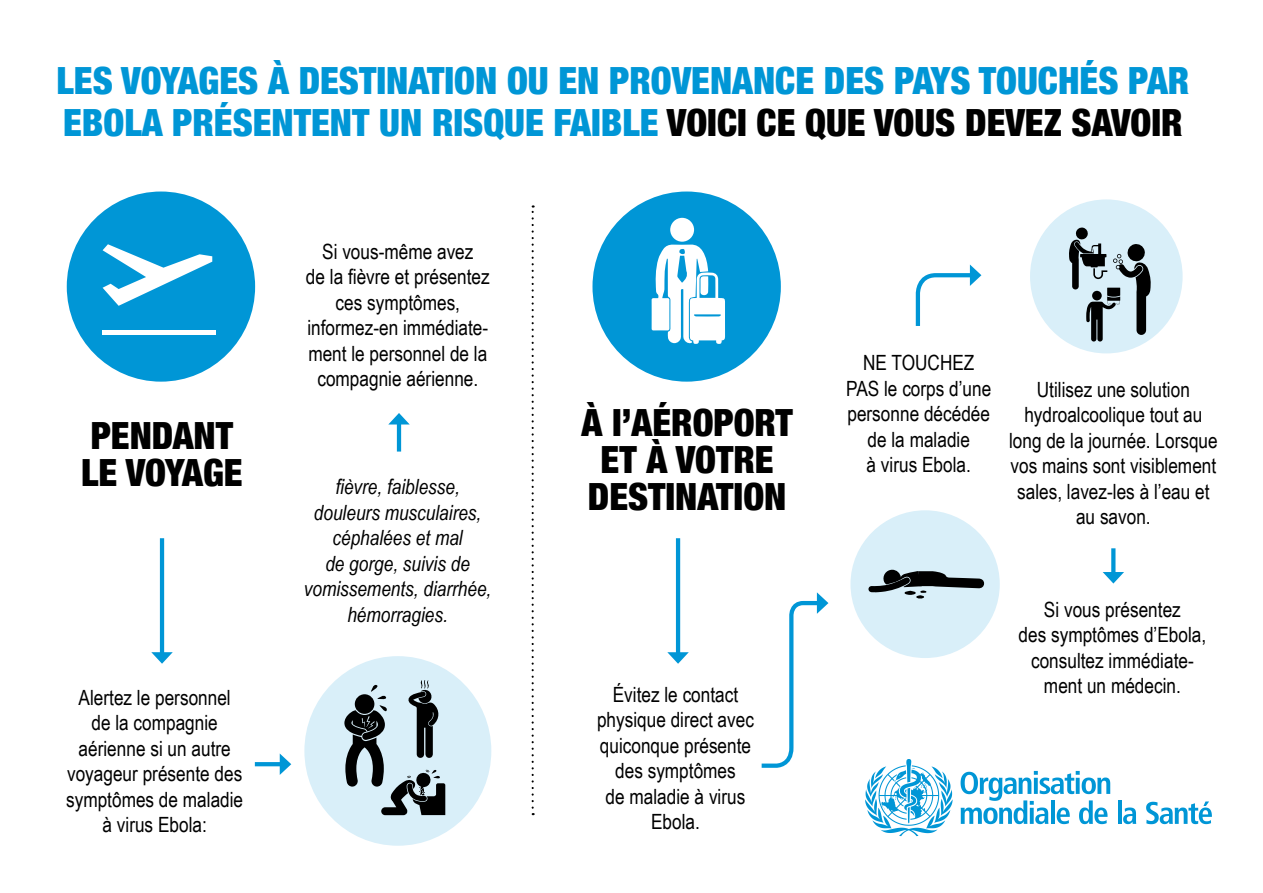
<style>
.page{position:relative;width:1263px;height:893px;background:#fff}
.page>*{position:absolute;margin:0;border:0;box-sizing:border-box;transform-origin:0 0}
.t1{font:900 condensed 37.5px/42px "Helvetica Neue";color:#0096d6}
.t2{font:900 condensed 37.5px/37px "Helvetica Neue";color:#000;text-align:center}
.t3{font:21px/25.5px "Arial Narrow";color:#000;text-align:center}
.t4{font:italic 21px/25.5px "Arial Narrow";color:#000;text-align:center}
.s1{color:#000}
</style>
<div class="page">
<svg style="left:255px;top:762px;width:25px;height:4px"></svg>
<svg style="left:280px;top:754px;width:11px;height:21px"></svg>
<svg style="left:915px;top:264px;width:66px;height:62px"></svg>
<svg style="left:1111px;top:548px;width:4px;height:24px"></svg>
<svg style="left:1103px;top:572px;width:21px;height:11px"></svg>
<hr style="left:160px;top:538px;width:4px;height:118px;background:#0096d6">
<svg style="left:151px;top:652px;width:22px;height:12px"></svg>
<div style="left:304px;top:656px;width:187px;height:190px;background:#d9eff9;border-radius:50%"></div>
<div style="left:1030px;top:199px;width:152px;height:154px;background:#d9eff9;border-radius:50%"></div>
<svg style="left:1069px;top:227px;width:82px;height:115px"></svg>
<div style="left:1092px;top:291px;width:10px;height:9px;background:#000;border-radius:50%"></div>
<hr style="left:397px;top:421px;width:4px;height:31px;background:#0096d6">
<svg style="left:389px;top:413px;width:20px;height:11px"></svg>
<svg style="left:532px;top:205px;width:2px;height:610px"></svg>
<div style="left:850px;top:510px;width:150px;height:148px;background:#d9eff9;border-radius:50%"></div>
<svg style="left:868px;top:570px;width:116px;height:29px"></svg>
<hr style="left:676px;top:538px;width:4px;height:118px;background:#0096d6">
<svg style="left:667px;top:652px;width:22px;height:12px"></svg>
<svg style="left:761px;top:592px;width:67px;height:176px"></svg>
<svg style="left:344px;top:680px;width:101px;height:135px"></svg>
<div style="left:592px;top:192px;width:189px;height:190px;background:#0096d6;border-radius:50%"></div>
<div style="left:670px;top:218px;width:24px;height:24px;background:#fff;border-radius:50%"></div>
<svg style="left:652px;top:244px;width:73px;height:100px"></svg>
<div style="left:67px;top:192px;width:188px;height:190px;background:#0096d6;border-radius:50%"></div>
<svg style="left:103px;top:244px;width:109px;height:62px"></svg>
<div style="left:103px;top:330px;width:113px;height:5px;background:#fff"></div>
<svg style="left:960px;top:771px;width:150px;height:53px"></svg>
<hr style="left:1118px;top:800px;width:3px;height:24px;background:#0096d6">
<svg style="left:1123px;top:807px;width:13px;height:17px"></svg>
<svg style="left:1146px;top:801px;width:66px;height:23px"></svg>
<svg style="left:865px;top:759px;width:87px;height:77px"></svg>
<h1 class="t1" style="left:57px;top:58px;width:1134px">LES VOYAGES À DESTINATION OU EN PROVENANCE DES PAYS TOUCHÉS PAR<br>EBOLA PRÉSENTENT UN RISQUE FAIBLE <span class="s1">VOICI CE QUE VOUS DEVEZ SAVOIR</span></h1>
<h1 class="t2" style="left:81px;top:415px;width:163px;text-align:left">PENDANT<br>LE VOYAGE</h1>
<p class="t3" style="left:66px;top:684px;width:179px">Alertez le personnel<br>de la compagnie aérienne si un autre voyageur présente des symptômes de maladie à virus Ebola:</p>
<p class="t3" style="left:306px;top:238px;width:185px">Si vous-même avez<br>de la fièvre et présentez ces symptômes, informez-en immédiate&shy;ment le personnel de la compagnie aérienne.</p>
<p class="t4" style="left:304px;top:474px;width:189px">fièvre, faiblesse, douleurs musculaires, céphalées et mal<br>de gorge, suivis de vomissements, diarrhée, hémorragies.</p>
<h1 class="t2" style="left:581px;top:402px;width:213px">À l’AÉROPORT<br>ET À VOTRE<br>DESTINATION</h1>
<p class="t3" style="left:597px;top:681px;width:158px">Évitez le contact physique direct avec quiconque présente des symptômes<br>de maladie à virus<br>Ebola.</p>
<p class="t3" style="left:846px;top:349px;width:147px">NE TOUCHEZ<br>PAS le corps d’une personne décédée de la maladie<br>à virus Ebola.</p>
<p class="t3" style="left:1009px;top:376px;width:210px">Utilisez une solution hydroalcoolique tout au long de la journée. Lorsque vos mains sont visiblement sales, lavez-les à l’eau et au savon.</p>
<p class="t3" style="left:1018px;top:596px;width:189px">Si vous présentez<br>des symptômes d’Ebola, consultez immédiate&shy;ment un médecin.</p>
</div>
